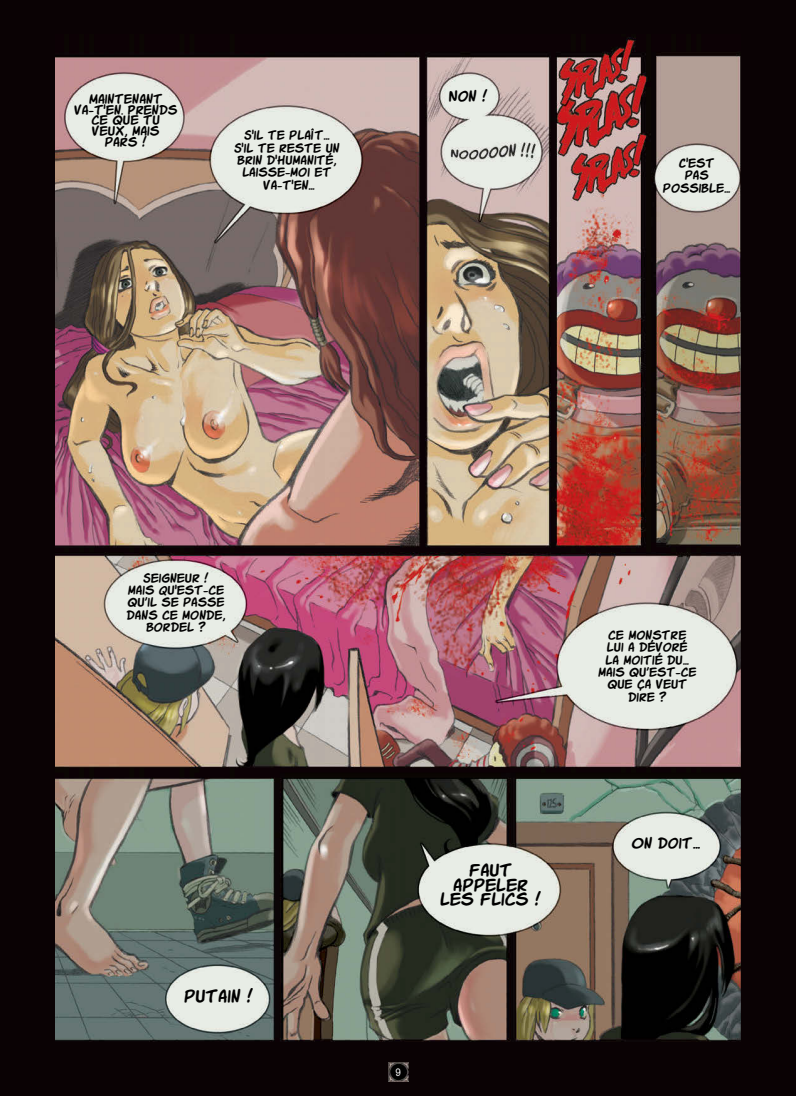
<style>
.page{position:relative;width:796px;height:1096px;background:#0a0204}
.page>*{position:absolute;margin:0;border:0;box-sizing:border-box;transform-origin:0 0}
.t1{font:17.5px/14.9px "Komika Slick";color:#000;text-align:center}
.t2{font:15px "Komika Slick";color:#000}
.t3{font:13px/10.6px "Komika Slick";color:#000;text-align:center}
.t4{font:12.5px/12.4px "Komika Slick";color:#000;text-align:center}
.t5{font:condensed 11.25px "American Typewriter";color:#fff}
</style>
<div class="page">
<img style="left:56px;top:37px;width:684px;height:1004px">
<svg style="left:388px;top:1081px;width:20px;height:1px"></svg>
<img style="left:388px;top:1062px;width:20px;height:19px">
<p class="t3" style="left:89px;top:94px;width:75px">MAINTENANT</p>
<p class="t3" style="left:74px;top:105px;width:105px">VA-T'EN. PRENDS</p>
<p class="t3" style="left:92px;top:115px;width:70px">CE QUE TU<br>VEUX, MAIS<br>PARS !</p>
<p class="t4" style="left:244px;top:130px;width:87px">S'IL TE PLAÎT…</p>
<p class="t4" style="left:234px;top:142px;width:107px">S'IL TE RESTE UN</p>
<p class="t4" style="left:237px;top:155px;width:101px">BRIN D'HUMANITÉ,</p>
<p class="t4" style="left:242px;top:167px;width:91px">LAISSE-MOI ET</p>
<p class="t4" style="left:263px;top:179px;width:53px">VA-T'EN…</p>
<p class="t2" style="left:448px;top:88px;width:41px">NON !</p>
<p class="t4" style="left:679px;top:158px;width:37px">C'EST<br>PAS</p>
<p class="t4" style="left:663px;top:182px;width:69px">POSSIBLE…</p>
<p class="t4" style="left:127px;top:572px;width:100px">SEIGNEUR !<br>MAIS QU'EST-CE<br>QU’IL SE PASSE<br>DANS CE MONDE,<br>BORDEL ?</p>
<p class="t1" style="left:184px;top:990px;width:70px">PUTAIN !</p>
<p class="t1" style="left:453px;top:863px;width:76px">FAUT<br>APPELER</p>
<p class="t1" style="left:440px;top:893px;width:103px">LES FLICS !</p>
<p class="t4" style="left:608px;top:630px;width:80px">CE MONSTRE</p>
<p class="t4" style="left:607px;top:642px;width:82px">LUI A DÉVORÉ</p>
<p class="t4" style="left:605px;top:654px;width:85px">LA MOITIÉ DU…</p>
<p class="t4" style="left:598px;top:666px;width:100px">MAIS QU’EST-CE</p>
<p class="t4" style="left:607px;top:679px;width:81px">QUE ÇA VEUT</p>
<p class="t4" style="left:628px;top:691px;width:40px">DIRE ?</p>
<p class="t2" style="left:631px;top:834px;width:70px">ON DOIT…</p>
<p class="t5" style="left:395px;top:1065px;width:7px">9</p>
</div>
